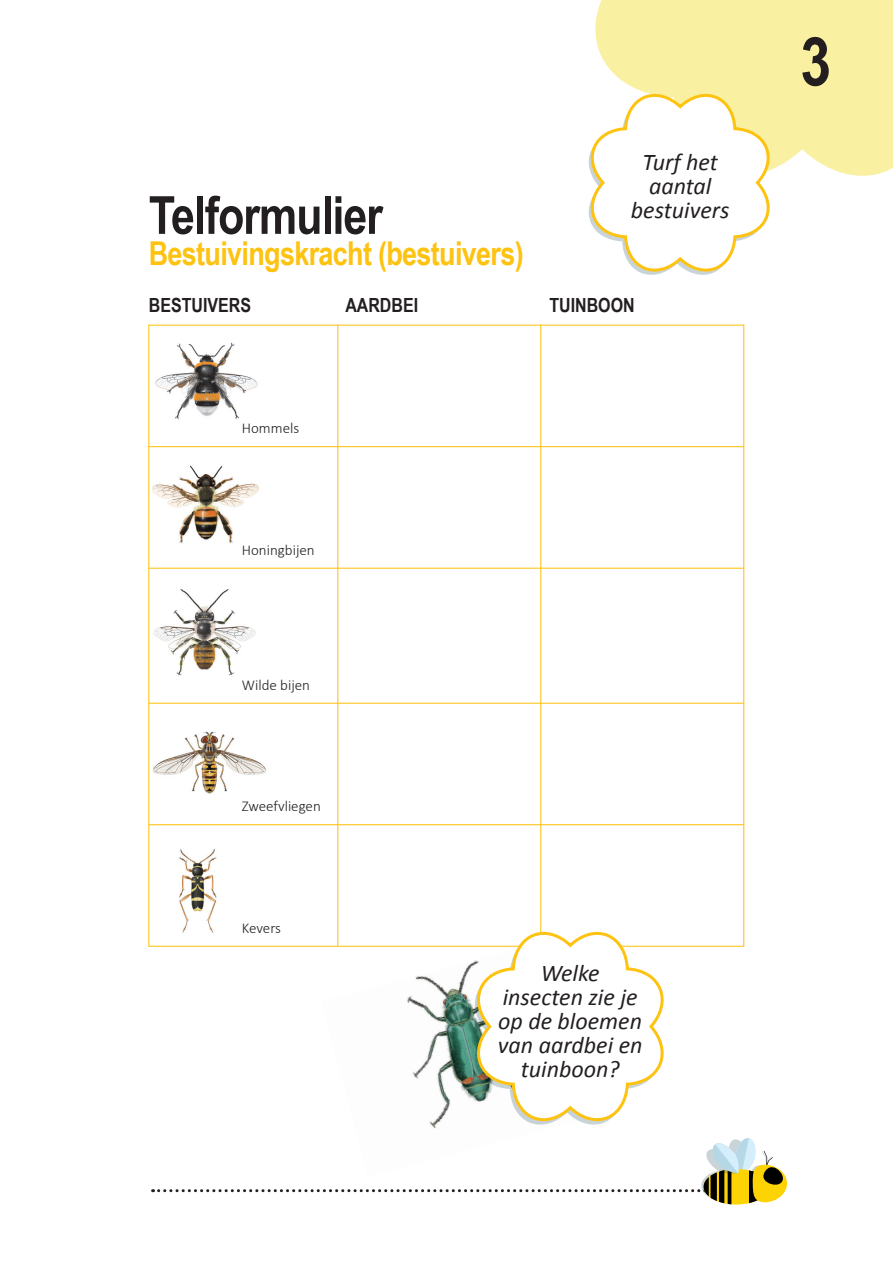
<style>
.page{position:relative;width:893px;height:1263px;background:#fff}
.page>*{position:absolute;margin:0;border:0;box-sizing:border-box;transform-origin:0 0}
.t1{font:700 67.5px "Arial Narrow";color:#231f20}
.t2{font:700 52.5px "Arial Narrow";letter-spacing:-.02em;color:#231f20}
.t3{font:700 32.85px "Arial Narrow";letter-spacing:-.02em;color:#fec210}
.t4{font:italic 24px/24px "Calibri";color:#231f20;text-align:center}
.t5{font:700 19.5px "Arial Narrow";color:#231f20}
.t6{font:300 15px "Calibri";color:#231f20}
</style>
<div class="page">
<img style="left:153px;top:731px;width:113px;height:63px">
<img style="left:149px;top:848px;width:68px;height:96px">
<img style="left:149px;top:589px;width:107px;height:87px">
<div style="left:145px;top:587px;width:33px;height:12px;background:#fff"></div>
<div style="left:231px;top:587px;width:33px;height:12px;background:#fff"></div>
<img style="left:149px;top:332px;width:109px;height:91px">
<img style="left:149px;top:455px;width:110px;height:97px">
<div style="left:595px;top:0;width:298px;height:176px;background:#f9f0a2"></div>
<hr style="left:743px;top:325px;width:1px;height:621px;background:#fec210">
<hr style="left:337px;top:325px;width:1px;height:621px;background:#fec210">
<hr style="left:540px;top:325px;width:1px;height:621px;background:#fec210">
<hr style="left:148px;top:325px;width:1px;height:622px;background:#fec210">
<svg style="left:588px;top:89px;width:187px;height:186px"></svg>
<div style="left:652px;top:162px;width:41px;height:45px;background:#fff"></div>
<hr style="left:149px;top:325px;width:595px;height:1px;background:#fec210">
<hr style="left:149px;top:446px;width:595px;height:1px;background:#fec210">
<hr style="left:149px;top:568px;width:595px;height:1px;background:#fec210">
<hr style="left:149px;top:703px;width:595px;height:1px;background:#fec210">
<hr style="left:149px;top:824px;width:595px;height:1px;background:#fec210">
<hr style="left:149px;top:946px;width:595px;height:1px;background:#fec210">
<svg style="left:153px;top:1138px;width:634px;height:66px"></svg>
<img style="left:321px;top:944px;width:264px;height:233px">
<svg style="left:472px;top:926px;width:197px;height:201px"></svg>
<div style="left:561px;top:1008px;width:18px;height:29px;background:#fff;border-radius:50%"></div>
<div style="left:561px;top:1008px;width:19px;height:30px;border:2px solid #fff;border-radius:50%"></div>
<h2 class="t2" style="left:149px;top:176px;width:236px">Telformulier</h2>
<h3 class="t3" style="left:149px;top:228px;width:376px">Bestuivingskracht (bestuivers)</h3>
<p class="t4" style="left:631px;top:149px;width:100px">Turf het aantal bestuivers</p>
<p class="t5" style="left:149px;top:290px;width:104px">BESTUIVERS</p>
<p class="t5" style="left:345px;top:290px;width:74px">AARDBEI</p>
<p class="t5" style="left:549px;top:290px;width:87px">TUINBOON</p>
<p class="t6" style="left:242px;top:419px;width:59px">Hommels</p>
<p class="t6" style="left:242px;top:541px;width:74px">Honingbijen</p>
<p class="t6" style="left:242px;top:676px;width:70px">Wilde bijen</p>
<p class="t6" style="left:242px;top:797px;width:81px">Zweefvliegen</p>
<p class="t6" style="left:242px;top:919px;width:41px">Kevers</p>
<p class="t4" style="left:498px;top:960px;width:146px">Welke insecten zie je op de bloemen van aardbei en tuinboon?</p>
<h1 class="t1" style="left:800px;top:11px;width:32px">3</h1>
</div>
